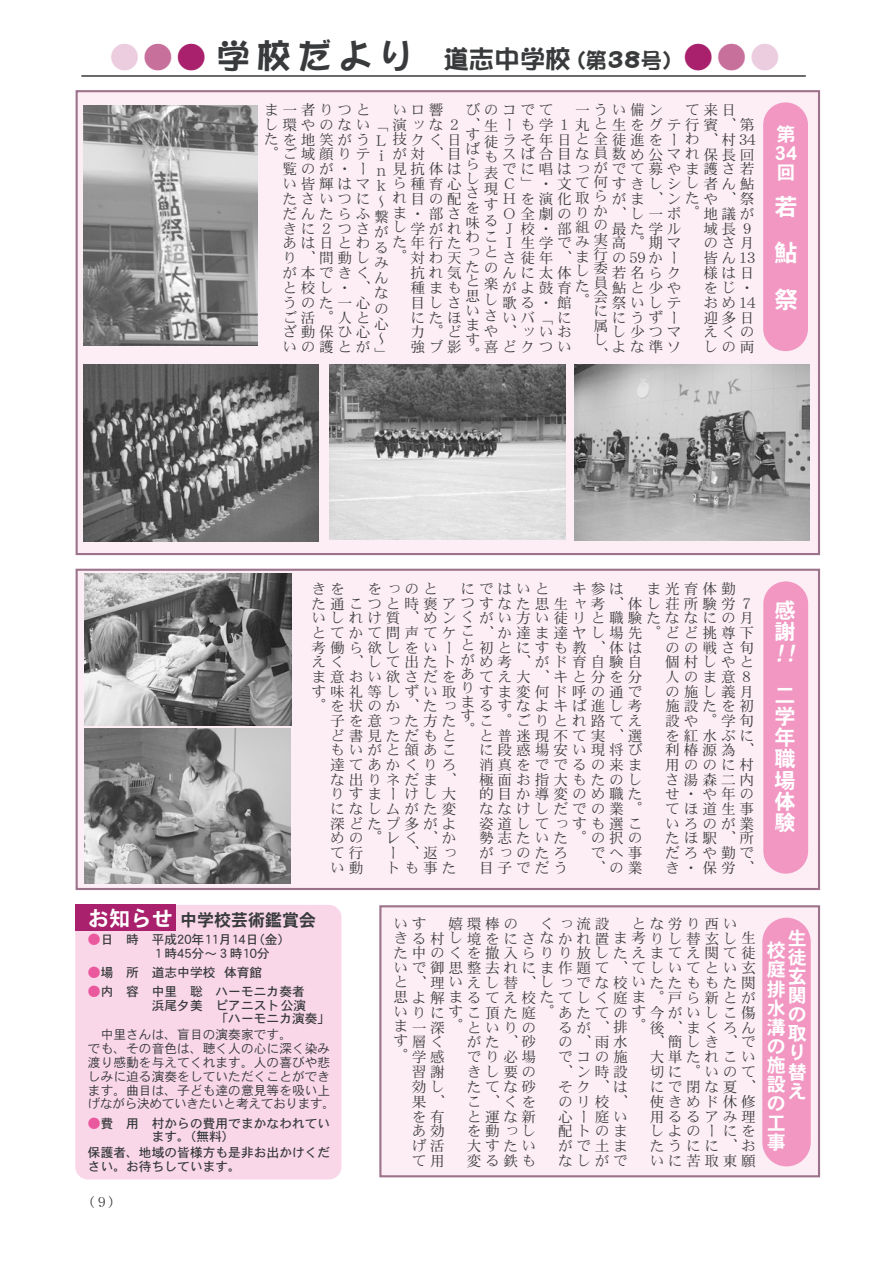
<style>
.page{position:relative;width:893px;height:1263px;background:#fff}
.page>*{position:absolute;margin:0;border:0;box-sizing:border-box;transform-origin:0 0}
.t1{font:23.4px/46.8px "DFPHS Gothic CID W7";color:#fff;text-align:justify}
.t2{font:21.3px "DFPPOP1 CID W9";color:#383a3b}
.t3{font:21.3px/21.3px "DFPHS Gothic CID W7";color:#fff}
.t4{font:italic 21.3px "DFPHS Gothic CID W7";color:#fff}
.t5{font:19.2px/19.2px "DFPHS Gothic CID W7";color:#fff;text-align:justify}
.t6{font:16.95px "DFPHS Gothic CID W7";color:#383a3b}
.t7{font:14.7px/14.9px "DFPHS Mincho CID W3";letter-spacing:.245em;color:#383a3b;text-align:justify}
.t8{font:14.7px/14.7px "DFPHS Mincho CID W3";letter-spacing:.27em;color:#383a3b;text-align:right}
.t9{font:13.8px "DFPHS Mincho CID W3";color:#383a3b}
.t10{font:12.75px/13.8px "DFPHS Gothic CID W5";color:#383a3b}
.t11{font:12.75px/13.8px "DFPHS Gothic CID W3";color:#383a3b}
.s1{font-size:29.7px;color:#eccddf}
.s2{font-size:29.7px;color:#c8709c}
.s3{font-size:29.7px;color:#a9216c}
.s4{font-size:34.05px}
.s5{font-size:25.5px}
.s6{font-size:21.3px;color:#fff}
.s7{color:#ea589e}
</style>
<div class="page">
<div style="left:75px;top:905px;width:266px;height:274px;background:#f9d7e9;border-radius:13px"></div>
<div style="left:380px;top:906px;width:439px;height:270px;background:#fdedf5"></div>
<div style="left:379px;top:905px;width:441px;height:272px;border:2px solid #9d738c"></div>
<div style="left:77px;top:91px;width:742px;height:463px;background:#fdedf5"></div>
<div style="left:76px;top:90px;width:744px;height:465px;border:2px solid #9d738c"></div>
<div style="left:77px;top:570px;width:742px;height:319px;background:#fdedf5"></div>
<div style="left:76px;top:569px;width:744px;height:321px;border:2px solid #9d738c"></div>
<div style="left:762px;top:918px;width:48px;height:248px;background:#f197c2;border-radius:24px"></div>
<hr style="left:81px;top:75px;width:724px;height:2px;background:#383a3b">
<div style="left:763px;top:581px;width:45px;height:293px;background:#f197c2;border-radius:22px"></div>
<img style="left:83px;top:105px;width:174px;height:241px">
<img style="left:575px;top:364px;width:234px;height:177px">
<img style="left:329px;top:364px;width:236px;height:176px">
<img style="left:83px;top:364px;width:235px;height:177px">
<img style="left:84px;top:574px;width:207px;height:151px">
<img style="left:84px;top:729px;width:207px;height:155px">
<div style="left:763px;top:102px;width:45px;height:249px;background:#f197c2;border-radius:22px"></div>
<div style="left:75px;top:905px;width:100px;height:26px;background:#a9216c"></div>
<h2 class="t2" style="left:110px;top:52px;width:671px"><span class="s1">●</span><span class="s2">●</span><span class="s3">●</span> <span class="s4">学校だより</span> <span class="s5">道志中学校</span> (第38号）<span class="s3">●</span><span class="s2">●</span><span class="s1">●</span></h2>
<p class="t7" style="left:484px;top:96px;width:71px;line-height:31.7px;text-indent:-18px">びのコでて徒</p>
<p class="t7" style="left:465px;top:151px;width:34px;line-height:15.8px;text-align:right">も表現するわこっとの楽しさ</p>
<p class="t7" style="left:264px;top:104px;width:108px">ま一者りつと</p>
<p class="t7" style="left:392px;top:104px;width:53px">いロ響</p>
<p class="t7" style="left:575px;top:104px;width:89px">一うい備ン</p>
<p class="t7" style="left:685px;top:104px;width:53px">て来日</p>
<p class="t7" style="left:502px;top:119px;width:255px;text-indent:-238px">し環やのない「演ッな２、生ーも学１丸と生をグテ行賓、第ラそ年日と全徒進をーわ、村34スば合目な員数め公マれ保長回</p>
<p class="t7" style="left:612px;top:178px;width:145px;text-align:right">すきしシし者ん鮎がま、ンたや、祭、し一ボ。地議が域長９<br>のさ月<br>皆ん13<br>様は日<br>をじ・<br>おめ14<br>迎多日<br>えくの<br>しの両</p>
<p class="t7" style="left:465px;top:129px;width:16px">すばらしさを味</p>
<p class="t7" style="left:465px;top:261px;width:16px">たと思います。</p>
<p class="t7" style="left:264px;top:134px;width:199px;text-align:right">たを地笑がうＬ技クく日。ご域顔りテｉが対、目見抗体は<br>ら種育心<br>れ目の配<br>ま・部さ<br>し学がれ<br>た年行た<br>対わ天<br>抗れ気<br>種まも<br>目しさ<br>にたほ<br>力。ど<br>強ブ影</p>
<p class="t7" style="left:502px;top:163px;width:254px">でに唱はっがでて募やま護さ若</p>
<p class="t7" style="left:575px;top:177px;width:34px">て何</p>
<p class="t7" style="left:593px;top:190px;width:16px">ら</p>
<p class="t7" style="left:593px;top:205px;width:16px">か</p>
<p class="t7" style="left:593px;top:219px;width:16px">の</p>
<p class="t7" style="left:593px;top:234px;width:16px">実</p>
<p class="t7" style="left:593px;top:248px;width:16px">行</p>
<p class="t7" style="left:593px;top:262px;width:16px">委</p>
<p class="t7" style="left:593px;top:277px;width:16px">員</p>
<p class="t7" style="left:593px;top:291px;width:16px">会</p>
<p class="t7" style="left:593px;top:305px;width:16px">に</p>
<p class="t7" style="left:593px;top:320px;width:16px">属</p>
<p class="t7" style="left:593px;top:334px;width:16px">し</p>
<p class="t7" style="left:593px;top:349px;width:16px">、</p>
<p class="t7" style="left:282px;top:163px;width:89px">覧のが・ーい皆輝はマたさいつにだんたらふきに２つさあは日とわり、間動しが本できくと校し・、うのた一心ご活。人とざ動保ひ心いの護とが</p>
<p class="t7" style="left:374px;top:165px;width:16px;line-height:15.3px">ｎｋ〜繋がるみんなの心〜」</p>
<p class="t7" style="left:502px;top:178px;width:71px">Ｃ」・文</p>
<p class="t7" style="left:502px;top:193px;width:89px">Ｈを演化取Ｏ全劇のりＪ校・部組Ｉ生学でみ</p>
<p class="t7" style="left:575px;top:251px;width:16px">ました。</p>
<p class="t7" style="left:612px;top:223px;width:71px">最た学ル高。期マの59かー若名らク鮎と少や祭いしテにうずーし少つマよな準ソ</p>
<p class="t7" style="left:392px;top:251px;width:16px">。</p>
<p class="t7" style="left:484px;top:252px;width:89px;text-align:right">さ徒年、んに太体がよ鼓育歌る・館いバ「にや、ッいお喜どクつい</p>
<h3 class="t5" style="left:775px;top:127px;width:24px">第34回</h3>
<h1 class="t1" style="left:774px;top:186px;width:25px">若鮎祭</h1>
<p class="t7" style="left:572px;top:583px;width:53px">キ参は</p>
<p class="t7" style="left:646px;top:583px;width:91px">ま光育体勤</p>
<p class="t7" style="left:311px;top:583px;width:35px">きを</p>
<p class="t7" style="left:367px;top:583px;width:72px">をっのと</p>
<p class="t7" style="left:460px;top:583px;width:91px">にではいと</p>
<p class="t7" style="left:460px;top:626px;width:16px;line-height:14.1px">ことがあります。</p>
<p class="t8" style="left:311px;top:598px;width:444px">た通こつと時褒アつすなた思生ャ考、体し荘所験労７いしれけ質、めンくがい方い徒リと職験たななにの月、か達ま達ヤし場先。どど挑尊下<br>のの戦さ旬<br>個村しやと<br>人のま意８<br>の施し義月<br>施設たを初<br>設や。学旬<br>を紅水ぶに<br>利椿源為、<br>用ののに村<br>さ湯森二内<br>せ・や年の<br>てほ道生事<br>いろのが業<br>たほ駅、所<br>だろや勤で<br>き・保労、</p>
<p class="t8" style="left:311px;top:627px;width:146px">とてかて問声てケ考働ら欲しをいーえく、して出たトま意おい欲さだをす味礼等しずい取。を状のか、たっ子を意った方た<br>ど書見ただもと<br>もいがと頷あこ<br>達てあかくりろ<br>な出りネだま、<br>りすまーけし大<br>になしムがた変<br>深どたプ多がよ<br>めの。レく、か<br>ー、返っ<br>トも事た</p>
<p class="t8" style="left:479px;top:642px;width:165px">初とにすも教、体はめ考、がド育自験自てえ大、キと分を分すま変何ド呼の通でるすなよキば進し考こ。ごりとれ路てえと普迷現不て実、選に段惑場安い現将び消真をででるの来ま極面お指大もたのし的目か導変のめ職たななけしだでの業。姿道してっすも選こ勢志たいた。の択のでへ事<br>、の業</p>
<p class="t7" style="left:330px;top:847px;width:35px">て行い動</p>
<p class="t8" style="left:479px;top:847px;width:91px;text-align:left">がっのたろ目子でだう</p>
<h2 class="t3" style="left:774px;top:602px;width:23px">感謝</h2>
<h2 class="t4" style="left:768px;top:644px;width:38px">！！</h2>
<h2 class="t3" style="left:774px;top:687px;width:23px;text-align:justify">二学年職場体験</h2>
<p class="t6" style="left:88px;top:914px;width:230px"><span class="s6">お知らせ</span>中学校芸術鑑賞会</p>
<p class="t10" style="left:152px;top:934px;width:140px;text-indent:-64px"><span class="s7">●</span>日　時　平成20年11月14日（金）<br>１時45分～３時10分</p>
<p class="t10" style="left:88px;top:967px;width:176px"><span class="s7">●</span>場　所　道志中学校 体育館</p>
<p class="t10" style="left:88px;top:986px;width:218px"><span class="s7">●</span>内　容　中里　聡　ハーモニカ奏者</p>
<p class="t10" style="left:152px;top:1000px;width:156px">浜尾夕美　ピアニスト公演</p>
<p class="t10" style="left:215px;top:1013px;width:116px">「ハーモニカ演奏」</p>
<p class="t11" style="left:88px;top:1029px;width:249px;text-indent:13px">中里さんは、盲目の演奏家です。<br>でも、その音色は、聴く人の心に深く染み渡り感動を与えてくれます。人の喜びや悲しみに迫る演奏をしていただくことができます。曲目は、子ども達の意見等を吸い上げながら決めていきたいと考えております。</p>
<p class="t10" style="left:152px;top:1118px;width:180px;text-indent:-64px"><span class="s7">●</span>費　用　村からの費用でまかなわれています。（無料）</p>
<p class="t10" style="left:88px;top:1147px;width:244px">保護者、地域の皆様方も是非お出かけください。お待ちしています。</p>
<p class="t9" style="left:81px;top:1197px;width:43px">（９）</p>
<p class="t7" style="left:448px;top:918px;width:71px">嬉環棒の</p>
<p class="t7" style="left:393px;top:918px;width:34px">いす</p>
<p class="t7" style="left:540px;top:918px;width:71px">くっ流設</p>
<p class="t7" style="left:631px;top:918px;width:108px">とな労り西い</p>
<p class="t7" style="left:393px;top:933px;width:364px;text-align:right">きる村し境をにさなかれ置ま考りし替玄し生た中のくを撤入らりり放したえまてえ関て徒いで御思整去れにま作題て、てしいてとい玄と、理いえし替、しっでな校いたたももた関思よ解まるてえ校たてしく庭ま。戸ら新とがいりにすこ頂た庭。あたてのす今がいしこ傷るが、排。後、まくろん<br>、簡しき、で<br>大単たれこい<br>切に。いのて<br>にで閉な夏、<br>使きめド休修<br>用るるアみ理<br>しよのーにを<br>たうにに、お<br>いに苦取東願</p>
<p class="t7" style="left:467px;top:1022px;width:71px;text-indent:-73px">ま一深。といりのがた、砂でり必場きし要のたてな砂こ、くをと運な新を動っし大すたい変る鉄も</p>
<p class="t7" style="left:393px;top:1036px;width:53px;text-align:right">す層く。学感習謝効し果、を有あ効げ活て用</p>
<p class="t7" style="left:558px;top:1036px;width:71px">の、雨水でコの施、ン時設そク、はのリ校、心ー庭い配トのまがで土まなしがで</p>
<h3 class="t5" style="left:788px;top:930px;width:21px">生徒玄関の取り替え</h3>
<h3 class="t5" style="left:767px;top:943px;width:21px">校庭排水溝の施設の工事</h3>
</div>
